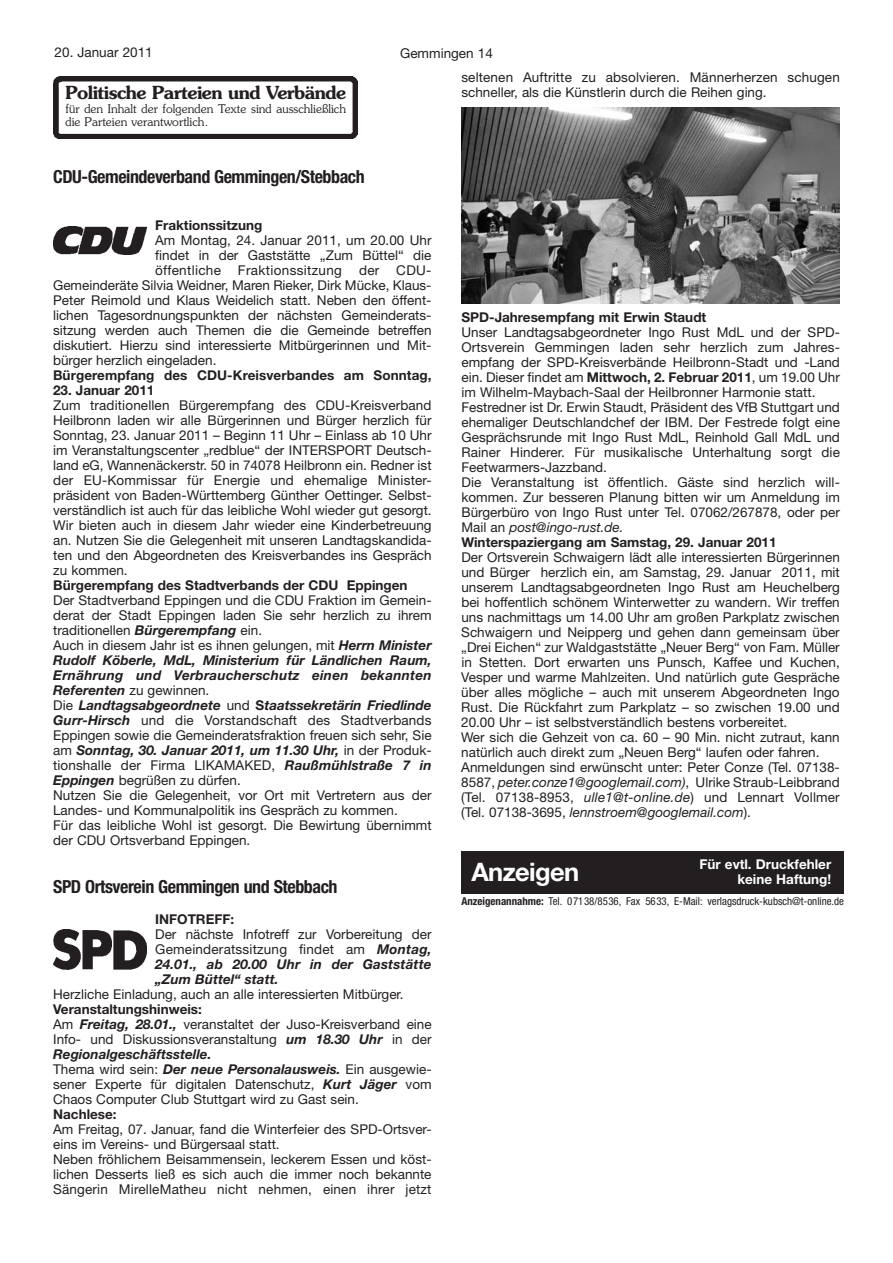
<style>
.page{position:relative;width:893px;height:1263px;background:#fff}
.page>*{position:absolute;margin:0;border:0;box-sizing:border-box;transform-origin:0 0}
.t1{font:700 25.5px "Helvetica Neue LT Std";letter-spacing:-.025em;color:#fff}
.t2{font:700 condensed 18px "Helvetica Neue LT Std";letter-spacing:-.025em;color:#231f20}
.t3{font:600 18px "Souvenir Std";letter-spacing:-.03em;color:#231f20}
.t4{font:13.5px/15px "Helvetica Neue LT Std";color:#231f20}
.t5{font:700 13.5px "Helvetica Neue LT Std";color:#231f20}
.t6{font:700 13.5px/15px "Helvetica Neue LT Std";color:#fff;text-align:right}
.t7{font:13.5px "Helvetica Neue LT Std";letter-spacing:.025em;color:#231f20}
.t8{font:300 12px/13.5px "Souvenir Std";color:#231f20}
.t9{font:condensed 10.8px "Helvetica Neue LT Std";color:#231f20}
.s1{font-weight:700;font-style:italic}
.s2{font-weight:700}
.s3{font-style:italic}
</style>
<div class="page">
<img style="left:53px;top:76px;width:304px;height:62px">
<div style="left:64px;top:84px;width:284px;height:47px;background:#fff"></div>
<img style="left:53px;top:226px;width:94px;height:28px">
<img style="left:53px;top:930px;width:94px;height:40px">
<div style="left:461px;top:851px;width:383px;height:42px;background:#231f20"></div>
<img style="left:461px;top:107px;width:379px;height:197px">
<p class="t4" style="left:55px;top:44px;width:100px">20. Januar 2011</p>
<p class="t4" style="left:400px;top:46px;width:94px">Gemmingen 14</p>
<h2 class="t3" style="left:65px;top:82px;width:282px">Politische Parteien und Verbände</h2>
<p class="t8" style="left:65px;top:102px;width:282px">für den Inhalt der folgenden Texte sind ausschließlich die Parteien verantwortlich.</p>
<p class="t4" style="left:461px;top:69px;width:380px">seltenen Auftritte zu absolvieren. Männerherzen schugen schneller, als die Künstlerin durch die Reihen ging.</p>
<h2 class="t2" style="left:53px;top:166px;width:313px">CDU-Gemeindeverband Gemmingen/Stebbach</h2>
<p class="t5" style="left:155px;top:217px;width:109px">Fraktionssitzung</p>
<p class="t4" style="left:155px;top:232px;width:278px;text-align:justify">Am Montag, 24. Januar 2011, um 20.00 Uhr findet in der Gaststätte „Zum Büttel“ die öffentliche</p>
<p class="t4" style="left:53px;top:262px;width:384px;text-indent:306px">der CDU-- Gemeinderäte Silvia Weidner, Maren Rieker, Dirk Mücke, Klaus-Peter Reimold und Klaus Weidelich statt. Neben den öffent-- lichen Tagesordnungspunkten der nächsten Gemeinderats&shy;sitzung werden auch Themen die die Gemeinde betreffen diskutiert. Hierzu sind interessierte Mitbürgerinnen und Mit&shy;bürger herzlich eingeladen.</p>
<p class="t5" style="left:53px;top:367px;width:380px">Bürgerempfang des CDU-Kreisverbandes am Sonntag,</p>
<p class="t5" style="left:53px;top:382px;width:103px">23. Januar 2011</p>
<p class="t4" style="left:53px;top:397px;width:384px">Zum traditionellen Bürgerempfang des CDU-Kreisverband Heilbronn laden wir alle Bürgerinnen und Bürger herzlich für Sonntag, 23. Januar 2011 – Beginn 11 Uhr – Einlass ab 10 Uhr im Veranstaltungscenter „redblue“ der INTERSPORT Deutsch&shy;land eG, Wannenäckerstr. 50 in 74078 Heilbronn ein. Redner ist der EU-Kommissar für Energie und ehemalige Minister-- präsident von Baden-Württemberg Günther Oettinger. Selbst&shy;verständlich ist auch für das leibliche Wohl wieder gut gesorgt.<br>Wir bieten auch in diesem Jahr wieder eine Kinderbetreuung an. Nutzen Sie die Gelegenheit mit unseren Landtagskandida&shy;ten und den Abgeordneten des Kreisverbandes ins Gespräch zu kommen.</p>
<p class="t5" style="left:53px;top:577px;width:356px">Bürgerempfang des Stadtverbands der CDU Eppingen</p>
<p class="t4" style="left:53px;top:592px;width:380px">Der Stadtverband Eppingen und die CDU Fraktion im Gemein&shy;derat der Stadt Eppingen laden Sie sehr herzlich zu ihrem traditionellen <span class="s1">Bürgerempfang</span> ein.<br>Auch in diesem Jahr ist es ihnen gelungen, mit <span class="s1">Herrn Minister Rudolf Köberle, MdL, Ministerium für Ländlichen Raum, Ernährung und Verbraucherschutz einen bekannten Referenten</span> zu gewinnen.<br>Die <span class="s1">Landtagsabgeordnete</span> und <span class="s2">S</span><span class="s1">taatssekretärin Friedlinde Gurr-Hirsch</span> und die Vorstandschaft des Stadtverbands Eppingen sowie die Gemeinderatsfraktion freuen sich sehr, Sie am <span class="s1">Sonntag, 30. Januar 2011, um 11.30 Uhr,</span> in der Produk&shy;tionshalle der Firma LIKAMAKED, <span class="s1">Raußmühlstraße 7 in Eppingen</span> begrüßen zu dürfen.<br>Nutzen Sie die Gelegenheit, vor Ort mit Vertretern aus der Landes- und Kommunalpolitik ins Gespräch zu kommen.<br>Für das leibliche Wohl ist gesorgt. Die Bewirtung übernimmt der CDU Ortsverband Eppingen.</p>
<h2 class="t2" style="left:53px;top:875px;width:286px">SPD Ortsverein Gemmingen und Stebbach</h2>
<p class="t5" style="left:155px;top:911px;width:81px">INFOTREFF:</p>
<p class="t4" style="left:155px;top:927px;width:278px;text-align:justify">Der nächste Infotreff zur Vorbereitung der Gemeinderatssitzung findet am <span class="s1">Montag, 24.01., ab 20.00 Uhr in der Gaststätte „Zum Büttel“ statt.</span></p>
<p class="t4" style="left:53px;top:987px;width:352px">Herzliche Einladung, auch an alle interessierten Mitbürger.</p>
<p class="t4" style="left:53px;top:1002px;width:380px"><span class="s2">Veranstaltungshinweis:<br></span>Am <span class="s1">Freitag, 28.01.,</span> veranstaltet der Juso-Kreisverband eine Info- und Diskussionsveranstaltung <span class="s1">um 18.30 Uhr</span> in der <span class="s1">Regionalgeschäftsstelle.<br></span>Thema wird sein: <span class="s1">Der neue Personalausweis.</span> Ein ausgewie&shy;sener Experte für digitalen Datenschutz, <span class="s1">Kurt Jäger</span> vom Chaos Computer Club Stuttgart wird zu Gast sein.</p>
<p class="t5" style="left:53px;top:1106px;width:65px">Nachlese:</p>
<p class="t4" style="left:53px;top:1122px;width:380px">Am Freitag, 07. Januar, fand die Winterfeier des SPD-Ortsver&shy;eins im Vereins- und Bürgersaal statt.<br>Neben fröhlichem Beisammensein, leckerem Essen und köst&shy;lichen Desserts ließ es sich auch die immer noch bekannte Sängerin MirelleMatheu nicht nehmen, einen ihrer jetzt</p>
<p class="t7" style="left:238px;top:262px;width:106px">Fraktionssitzung</p>
<p class="t5" style="left:461px;top:309px;width:246px">SPD-Jahresempfang mit Erwin Staudt</p>
<p class="t4" style="left:461px;top:324px;width:384px">Unser Landtagsabgeordneter Ingo Rust MdL und der SPD-Ortsverein Gemmingen laden sehr herzlich zum Jahres-- empfang der SPD-Kreisverbände Heilbronn-Stadt und -Land ein. Dieser findet am <span class="s2">Mittwoch, 2. Februar 2011</span>, um 19.00 Uhr im Wilhelm-Maybach-Saal der Heilbronner Harmonie statt.<br>Festredner ist Dr. Erwin Staudt, Präsident des VfB Stuttgart und ehemaliger Deutschlandchef der IBM. Der Festrede folgt eine Gesprächsrunde mit Ingo Rust MdL, Reinhold Gall MdL und Rainer Hinderer. Für musikalische Unterhaltung sorgt die Feetwarmers-Jazzband.<br>Die Veranstaltung ist öffentlich. Gäste sind herzlich will-- kommen. Zur besseren Planung bitten wir um Anmeldung im Bürgerbüro von Ingo Rust unter Tel. 07062/267878, oder per Mail an <span class="s3">post@ingo-rust.de.<br></span><span class="s2">Winterspaziergang am Samstag, 29. Januar 2011</span></p>
<p class="t4" style="left:461px;top:549px;width:380px">Der Ortsverein Schwaigern lädt alle interessierten Bürgerinnen und Bürger herzlich ein, am Samstag, 29. Januar 2011, mit unserem Landtagsabgeordneten Ingo Rust am Heuchelberg bei hoffentlich schönem Winterwetter zu wandern. Wir treffen uns nachmittags um 14.00 Uhr am großen Parkplatz zwischen Schwaigern und Neipperg und gehen dann gemeinsam über „Drei Eichen“ zur Waldgaststätte „Neuer Berg“ von Fam. Müller in Stetten. Dort erwarten uns Punsch, Kaffee und Kuchen, Vesper und warme Mahlzeiten. Und natürlich gute Gespräche über alles mögliche – auch mit unserem Abgeordneten Ingo Rust. Die Rückfahrt zum Parkplatz – so zwischen 19.00 und 20.00 Uhr – ist selbstverständlich bestens vorbereitet.<br>Wer sich die Gehzeit von ca. 60 – 90 Min. nicht zutraut, kann natürlich auch direkt zum „Neuen Berg“ laufen oder fahren.<br>Anmeldungen sind erwünscht unter: Peter Conze (Tel. 07138- 8587, <span class="s3">peter.conze1@googlemail.com)</span>, Ulrike Straub-Leibbrand (Tel. 07138-8953, <span class="s3">ulle1@t-online.de</span>) und Lennart Vollmer (Tel. 07138-3695, <span class="s3">lennstroem@googlemail.com</span>).</p>
<p class="t6" style="left:699px;top:856px;width:133px">Für evtl. Druckfehler keine Haftung!</p>
<h1 class="t1" style="left:471px;top:856px;width:109px">Anzeigen</h1>
<p class="t9" style="left:461px;top:895px;width:384px"><span class="s2">Anzeigenannahme:</span> Tel. 07138/8536, Fax 5633, E-Mail: verlagsdruck-kubsch@t-online.de</p>
</div>
